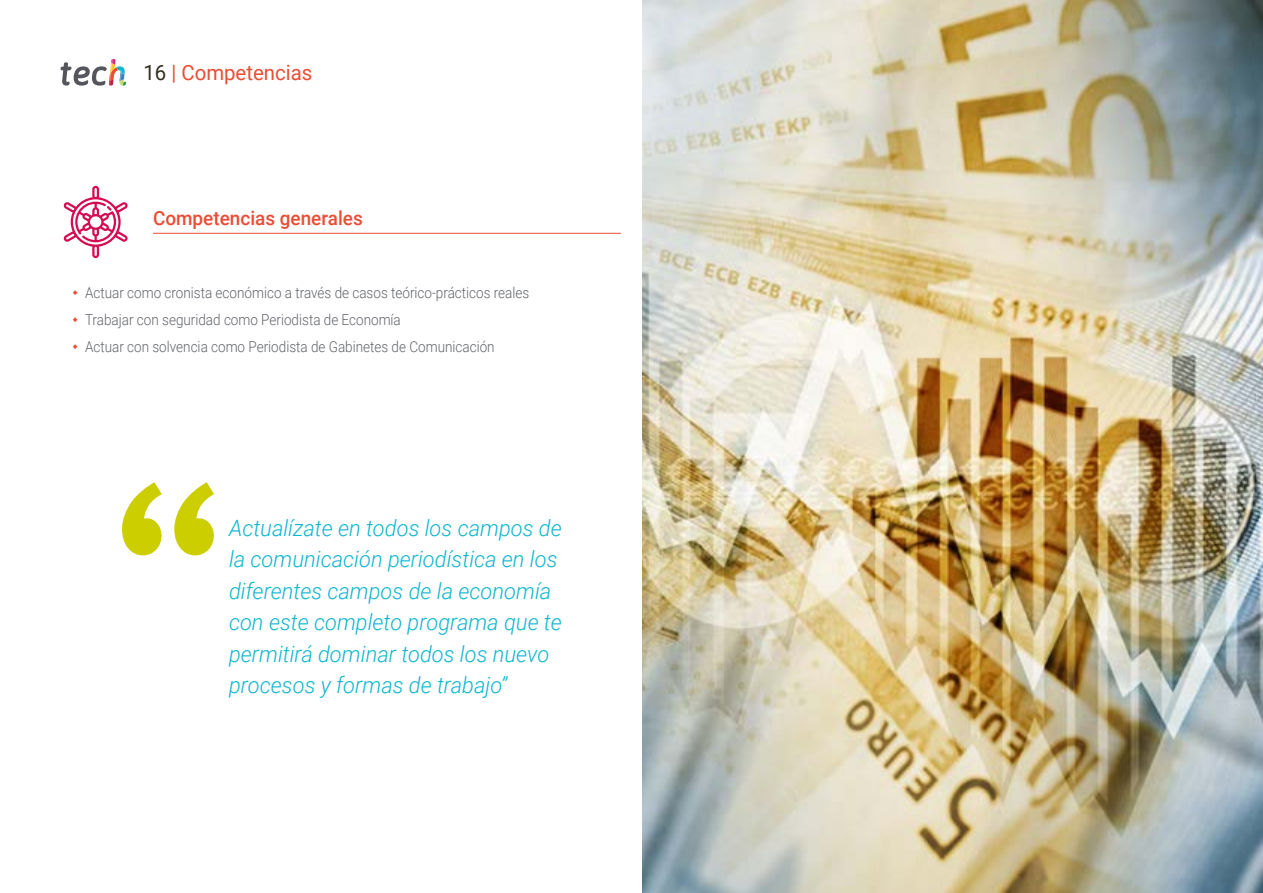
<style>
.page{position:relative;width:1263px;height:893px;background:#fff}
.page>*{position:absolute;margin:0;border:0;box-sizing:border-box;transform-origin:0 0}
.t1{font:italic 300 22.5px/31.5px "Roboto";color:#0fb6cf}
.t2{font:21px "Roboto";color:#e94d35}
.t3{font:500 19.5px "Roboto";color:#e94d35}
.t4{font:300 15px/26.7px "Roboto";color:#61646a;scale:.9 1}
.s1{color:#312e20}
</style>
<div class="page">
<hr style="left:153px;top:233px;width:468px;height:1px;background:#e94d35">
<svg style="left:63px;top:186px;width:65px;height:72px"></svg>
<img style="left:642px;top:0;width:621px;height:893px">
<svg style="left:61px;top:59px;width:65px;height:27px"></svg>
<svg style="left:122px;top:482px;width:92px;height:73px"></svg>
<p class="t2" style="left:144px;top:57px;width:170px"><span class="s1">16</span> | Competencias</p>
<p class="t3" style="left:153px;top:204px;width:211px">Competencias generales</p>
<p class="t4" style="left:85px;top:279px;width:495px">Actuar como cronista económico a través de casos teórico-prácticos reales<br>Trabajar con seguridad como Periodista de Economía<br>Actuar con solvencia como Periodista de Gabinetes de Comunicación</p>
<p class="t1" style="left:229px;top:511px;width:334px">Actualízate en todos los campos de la comunicación periodística en los diferentes campos de la economía con este completo programa que te permitirá dominar todos los nuevo procesos y formas de trabajo”</p>
</div>
